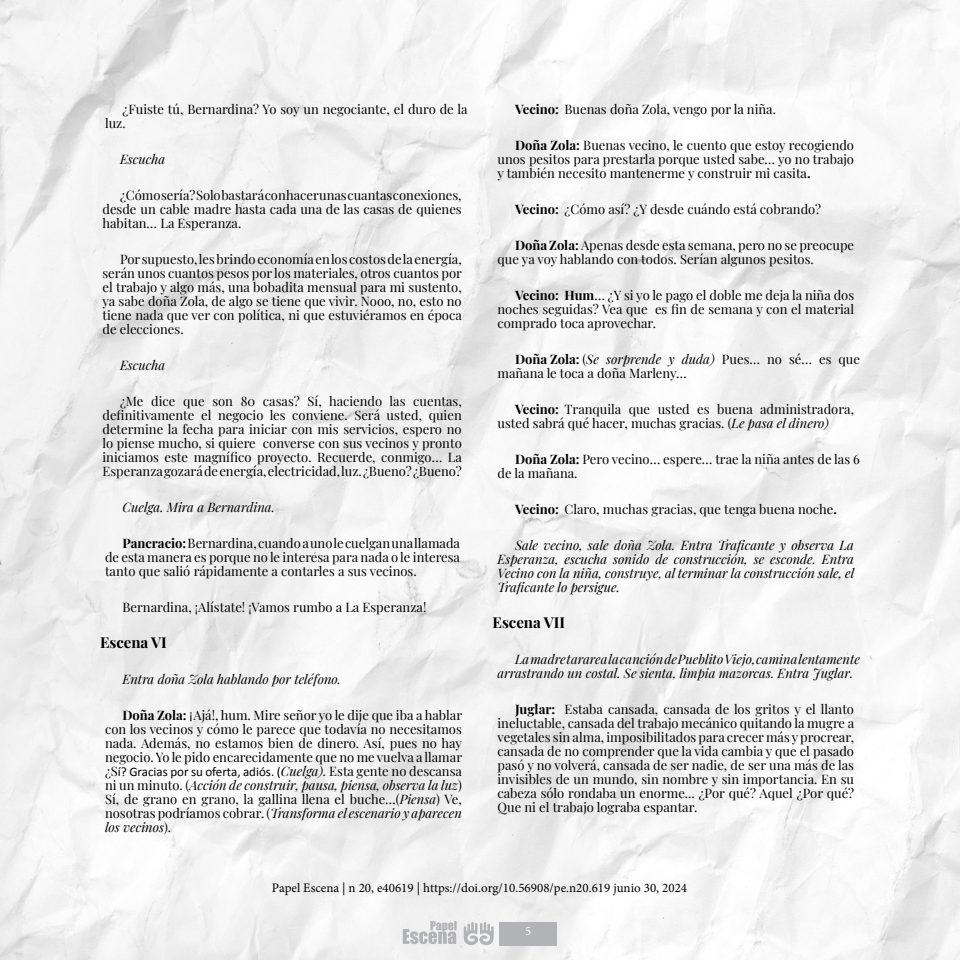
<style>
.page{position:relative;width:960px;height:960px;background:#fff}
.page>*{position:absolute;margin:0;border:0;box-sizing:border-box;transform-origin:0 0}
.Paragraph_Style_1{font:700 15px "Playfair Display";color:#000}
.Body_Text{font:13px/14px "Playfair Display";color:#000;text-align:justify}
.t1{font:italic 13px/14px "Playfair Display";color:#000;text-align:justify}
.t2{font:13px "Minion Pro";color:#000}
.t3{font:12.65px "Minion Pro";color:#fff}
.s1{font-weight:700}
.s2{font-family:"Calibri"}
.s3{font-style:italic}
</style>
<div class="page">
<img style="left:0;top:0;width:960px;height:960px">
<div style="left:499px;top:922px;width:58px;height:23px;background:#b2b3b7"></div>
<svg style="left:464px;top:922px;width:30px;height:24px"></svg>
<svg style="left:403px;top:921px;width:54px;height:23px"></svg>
<p class="Body_Text" style="left:105px;top:101px;width:364px;text-indent:18px">¿Fuiste tú, Bernardina? Yo soy un negociante, el duro de la luz.</p>
<p class="t1" style="left:120px;top:151px;width:47px">Escucha</p>
<p class="Body_Text" style="left:103px;top:187px;width:361px;text-indent:17px">¿Cómo sería? Solo bastará con hacer unas cuantas conexiones, desde un cable madre hasta cada una de las casas de quienes habitan… La Esperanza.</p>
<p class="Body_Text" style="left:103px;top:251px;width:361px;text-indent:17px">Por supuesto, les brindo economía en los costos de la energía, serán unos cuantos pesos por los materiales, otros cuantos por el trabajo y algo más, una bobadita mensual para mi sustento, ya sabe doña Zola, de algo se tiene que vivir. Nooo, no, esto no tiene nada que ver con política, ni que estuviéramos en época de elecciones.</p>
<p class="t1" style="left:120px;top:357px;width:47px">Escucha</p>
<p class="Body_Text" style="left:103px;top:393px;width:361px;text-indent:17px">¿Me dice que son 80 casas? Sí, haciendo las cuentas, definitivamente el negocio les conviene. Será usted, quien determine la fecha para iniciar con mis servicios, espero no lo piense mucho, si quiere converse con sus vecinos y pronto iniciamos este magnífico proyecto. Recuerde, conmigo… La Esperanza gozará de energía, electricidad, luz. ¿Bueno? ¿Bueno?</p>
<p class="t1" style="left:123px;top:499px;width:154px">Cuelga. Mira a Bernardina.</p>
<p class="Body_Text" style="left:105px;top:535px;width:357px;text-indent:17px"><span class="s1">Pancracio:</span> Bernardina, cuando a uno le cuelgan una llamada de esta manera es porque no le interesa para nada o le interesa tanto que salió rápidamente a contarles a sus vecinos.</p>
<p class="Body_Text" style="left:123px;top:599px;width:305px">Bernardina, ¡Alístate! ¡Vamos rumbo a La Esperanza!</p>
<p class="Paragraph_Style_1" style="left:100px;top:631px;width:68px">Escena VI</p>
<p class="t1" style="left:123px;top:671px;width:220px">Entra doña Zola hablando por teléfono.</p>
<p class="Body_Text" style="left:105px;top:707px;width:359px;text-indent:17px"><span class="s1">Doña Zola:</span> <span class="s2">¡</span>Ajá!, hum. Mire señor yo le dije que iba a hablar con los vecinos y cómo le parece que todavía no necesitamos nada. Además, no estamos bien de dinero. Así, pues no hay negocio. Yo le pido encarecidamente que no me vuelva a llamar ¿S<span class="s2">í? Gracias por su oferta, adiós. (</span><span class="s3">Cuelga).</span> Esta gente no descansa ni un minuto. (<span class="s3">Acción de construir, pausa, piensa, observa la luz</span>)<br>Sí, de grano en grano, la gallina llena el buche…(<span class="s3">Piensa</span>) Ve, nosotras podríamos cobrar. (<span class="s3">Transforma el escenario y aparecen los vecinos</span>).</p>
<p class="Body_Text" style="left:515px;top:101px;width:263px"><span class="s1">Vecino:</span> Buenas doña Zola, vengo por la niña.</p>
<p class="Body_Text" style="left:498px;top:137px;width:358px;text-indent:17px"><span class="s1">Doña Zola:</span> Buenas vecino, le cuento que estoy recogiendo unos pesitos para prestarla porque usted sabe… yo no trabajo y también necesito mantenerme y construir mi casita<span class="s1">.</span></p>
<p class="Body_Text" style="left:515px;top:201px;width:308px"><span class="s1">Vecino:</span> ¿Cómo así? ¿Y desde cuándo está cobrando?</p>
<p class="Body_Text" style="left:498px;top:237px;width:358px;text-indent:17px"><span class="s1">Doña Zola:</span> Apenas desde esta semana, pero no se preocupe que ya voy hablando con todos. Serían algunos pesitos.</p>
<p class="Body_Text" style="left:498px;top:287px;width:358px;text-indent:18px"><span class="s1">Vecino: Hum</span>… ¿Y si yo le pago el doble me deja la niña dos noches seguidas? Vea que es fin de semana y con el material comprado toca aprovechar.</p>
<p class="Body_Text" style="left:498px;top:351px;width:364px;text-indent:18px"><span class="s1">Doña Zola:</span> (<span class="s3">Se sorprende y duda)</span> Pues… no sé… es que mañana le toca a doña Marleny…</p>
<p class="Body_Text" style="left:498px;top:401px;width:358px;text-indent:18px"><span class="s1">Vecino:</span> Tranquila que usted es buena administradora, usted sabrá qué hacer, muchas gracias. (<span class="s3">Le pasa el dinero)</span></p>
<p class="Body_Text" style="left:498px;top:451px;width:364px;text-indent:18px"><span class="s1">Doña Zola:</span> Pero vecino… espere… trae la niña antes de las 6 de la mañana.</p>
<p class="Body_Text" style="left:515px;top:501px;width:323px"><span class="s1">Vecino:</span> Claro, muchas gracias, que tenga buena noche<span class="s1">.</span></p>
<p class="t1" style="left:498px;top:537px;width:358px;text-indent:17px">Sale vecino, sale doña Zola. Entra Traficante y observa La Esperanza, escucha sonido de construcción, se esconde. Entra Vecino con la niña, construye, al terminar la construcción sale, el Traficante lo persigue.</p>
<p class="Paragraph_Style_1" style="left:493px;top:611px;width:74px">Escena VII</p>
<p class="t1" style="left:498px;top:651px;width:364px;text-indent:17px">La madre tararea la canción de Pueblito Viejo, camina lentamente arrastrando un costal. Se sienta, limpia mazorcas. Entra Juglar.</p>
<p class="Body_Text" style="left:498px;top:701px;width:358px;text-indent:18px"><span class="s1">Juglar:</span> Estaba cansada, cansada de los gritos y el llanto ineluctable, cansada del trabajo mecánico quitando la mugre a vegetales sin alma, imposibilitados para crecer más y procrear, cansada de no comprender que la vida cambia y que el pasado pasó y no volverá, cansada de ser nadie, de ser una más de las invisibles de un mundo, sin nombre y sin importancia. En su cabeza sólo rondaba un enorme... ¿Por qué? Aquel ¿Por qué?<br>Que ni el trabajo lograba espantar.</p>
<p class="t2" style="left:272px;top:879px;width:417px">Papel Escena | n 20, e40619 | https://doi.org/10.56908/pe.n20.619 junio 30, 2024</p>
<p class="t3" style="left:525px;top:922px;width:8px">5</p>
</div>
